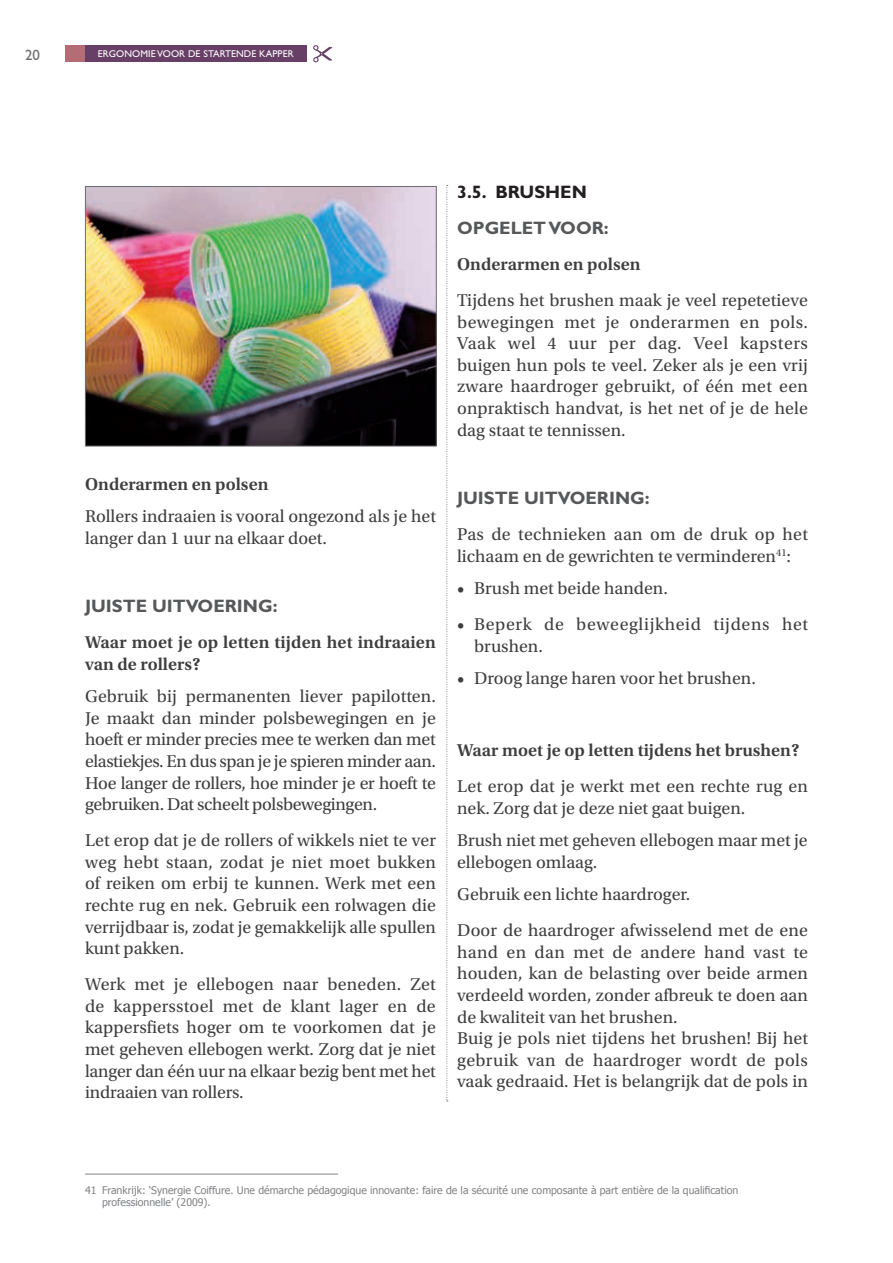
<style>
.page{position:relative;width:893px;height:1263px;background:#fff}
.page>*{position:absolute;margin:0;border:0;box-sizing:border-box;transform-origin:0 0}
.t1{font:18px/21.6px "Utopia Std";color:#3e3e3f}
.t2{font:600 18px/21.6px "Utopia Std";color:#3e3e3f}
.t3{font:700 18px "Gill Sans Std";color:#57585a}
.t4{font:18px/21.6px "Utopia Std";letter-spacing:.035em;color:#3e3e3f}
.t5{font:700 18px "Gill Sans Std";color:#231f20}
.t6{font:15px "Gill Sans Std";color:#6c6d70}
.t7{font:10.5px/12px "Tahoma";color:#808285}
.t8{font:9.9px "Gill Sans Std";letter-spacing:.01em;color:#fff}
</style>
<div class="page">
<div style="left:65px;top:45px;width:242px;height:17px;background:#684067"></div>
<svg style="left:313px;top:45px;width:19px;height:17px"></svg>
<div style="left:65px;top:45px;width:20px;height:17px;background:#b56d75"></div>
<img style="left:87px;top:188px;width:348px;height:256px">
<div style="left:85px;top:186px;width:352px;height:260px;border:1px solid #6c6d70"></div>
<hr style="left:85px;top:1174px;width:253px;height:1px;background:#808285">
<svg style="left:446px;top:185px;width:2px;height:917px"></svg>
<p class="t6" style="left:25px;top:47px;width:16px">20</p>
<p class="t8" style="left:98px;top:48px;width:197px">ERGONOMIE VOOR DE STARTENDE KAPPER</p>
<p class="t2" style="left:85px;top:473px;width:185px">Onderarmen en polsen</p>
<p class="t1" style="left:85px;top:506px;width:352px">Rollers indraaien is vooral ongezond als je het langer dan 1 uur na elkaar doet.</p>
<p class="t3" style="left:85px;top:595px;width:194px">JUISTE UITVOERING:</p>
<p class="t2" style="left:85px;top:632px;width:352px">Waar moet je op letten tijden het indraaien van de rollers?</p>
<p class="t1" style="left:85px;top:686px;width:352px;text-align:justify">Gebruik bij permanenten liever papilotten.<br>Je maakt dan minder polsbewegingen en je hoeft er minder precies mee te werken dan met elastiekjes. En dus span je je spieren minder aan.<br>Hoe langer de rollers, hoe minder je er hoeft te gebruiken. Dat scheelt polsbewegingen.</p>
<p class="t1" style="left:85px;top:830px;width:352px;text-align:justify">Let erop dat je de rollers of wikkels niet te ver weg hebt staan, zodat je niet moet bukken of reiken om erbij te kunnen. Werk met een rechte rug en nek. Gebruik een rolwagen die verrijdbaar is, zodat je gemakkelijk alle spullen kunt pakken.</p>
<p class="t1" style="left:85px;top:974px;width:352px;text-align:justify">Werk met je ellebogen naar beneden. Zet de kappersstoel met de klant lager en de kappersfiets hoger om te voorkomen dat je met geheven ellebogen werkt. Zorg dat je niet langer dan één uur na elkaar bezig bent met het indraaien van rollers.</p>
<p class="t5" style="left:457px;top:181px;width:131px">3.5. BRUSHEN</p>
<p class="t3" style="left:457px;top:217px;width:153px">OPGELET VOOR:</p>
<p class="t2" style="left:457px;top:254px;width:185px">Onderarmen en polsen</p>
<p class="t1" style="left:457px;top:290px;width:352px;text-align:justify">Tijdens het brushen maak je veel repetetieve bewegingen met je onderarmen en pols.<br>Vaak wel 4 uur per dag. Veel kapsters buigen hun pols te veel. Zeker als je een vrij zware haardroger gebruikt, of één met een onpraktisch handvat, is het net of je de hele dag staat te tennissen.</p>
<p class="t3" style="left:457px;top:487px;width:194px">JUISTE UITVOERING:</p>
<p class="t1" style="left:457px;top:524px;width:352px">Pas de technieken aan om de druk op het lichaam en de gewrichten te verminderen<sup>41</sup>:</p>
<p class="t1" style="left:457px;top:578px;width:212px">• Brush met beide handen.</p>
<p class="t4" style="left:474px;top:614px;width:335px;text-indent:-17px">• Beperk de beweeglijkheid tijdens het brushen.</p>
<p class="t1" style="left:457px;top:668px;width:300px">• Droog lange haren voor het brushen.</p>
<p class="t2" style="left:457px;top:740px;width:344px">Waar moet je op letten tijdens het brushen?</p>
<p class="t1" style="left:457px;top:776px;width:352px">Let erop dat je werkt met een rechte rug en nek. Zorg dat je deze niet gaat buigen.</p>
<p class="t1" style="left:457px;top:830px;width:352px">Brush niet met geheven ellebogen maar met je ellebogen omlaag.</p>
<p class="t1" style="left:457px;top:876px;width:352px;line-height:36px">Gebruik een lichte haardroger.<br>Door de haardroger afwisselend met de ene</p>
<p class="t1" style="left:457px;top:941px;width:353px">hand en dan met de andere hand vast te houden, kan de belasting over beide armen verdeeld worden, zonder afbreuk te doen aan de kwaliteit van het brushen.<br>Buig je pols niet tijdens het brushen! Bij het gebruik van de haardroger wordt de pols vaak gedraaid. Het is belangrijk dat de pols in</p>
<p class="t7" style="left:102px;top:1184px;width:638px;text-indent:-17px">41 Frankrijk: ‘Synergie Coiffure. Une démarche pédagogique innovante: faire de la sécurité une composante à part entière de la qualification professionnelle’ (2009).</p>
</div>
